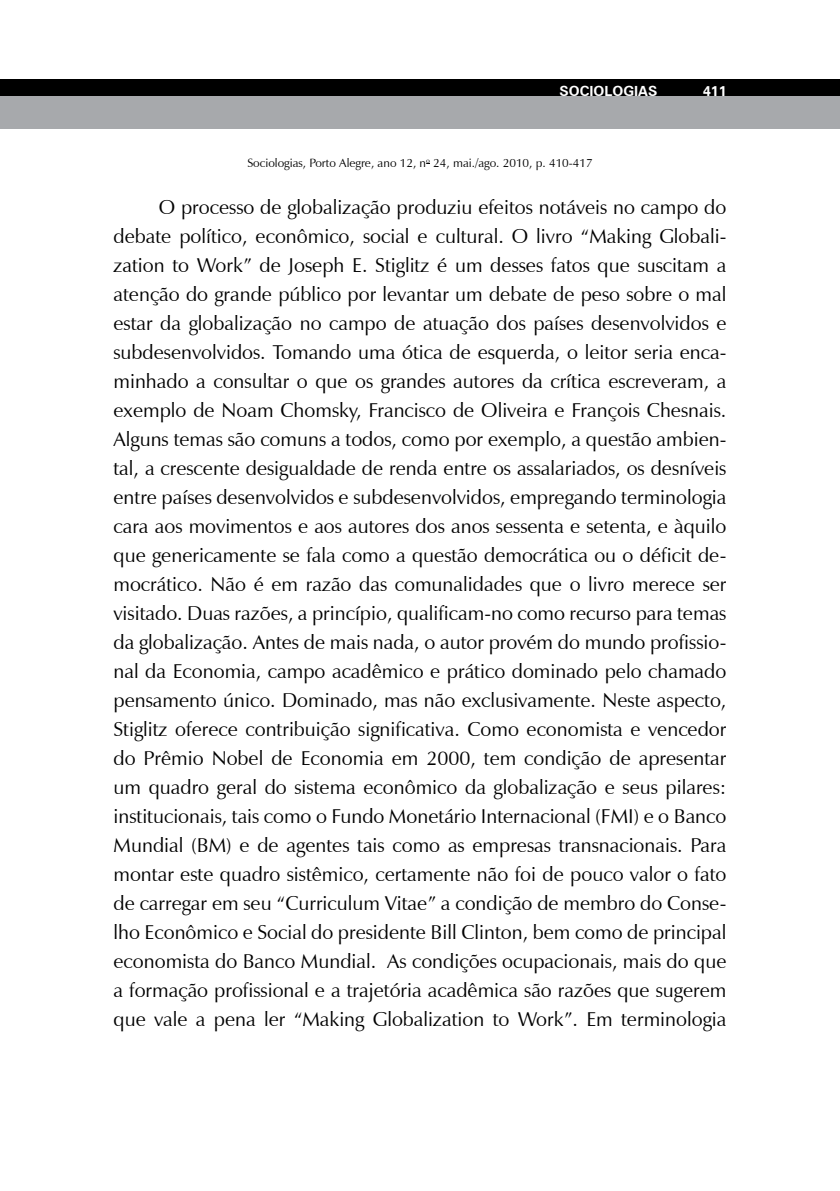
<style>
.page{position:relative;width:840px;height:1191px;background:#fff}
.page>*{position:absolute;margin:0;border:0;box-sizing:border-box;transform-origin:0 0}
.t1{font:20px/29px "Zapf Humanist 601 BT";color:#000;text-align:justify}
.t2{font:700 14px "Zurich BT";color:#fff}
.t3{font:12px "Zapf Humanist 601 BT";color:#000}
</style>
<div class="page">
<div style="left:0;top:79px;width:839px;height:20px;background:#000"></div>
<div style="left:0;top:97px;width:839px;height:32px;background:#a7a9ac"></div>
<p class="t2" style="left:559px;top:82px;width:99px">SOCIOLOGIAS</p>
<p class="t2" style="left:702px;top:82px;width:25px">411</p>
<p class="t3" style="left:247px;top:155px;width:346px">Sociologias, Porto Alegre, ano 12, n<sup>o</sup> 24, mai./ago. 2010, p. 410-417</p>
<p class="t1" style="left:113px;top:192px;width:614px;text-indent:45px">O processo de globalização produziu efeitos notáveis no campo do debate político, econômico, social e cultural. O livro “Making Globali&shy;zation to Work” de Joseph E. Stiglitz é um desses fatos que suscitam a atenção do grande público por levantar um debate de peso sobre o mal estar da globalização no campo de atuação dos países desenvolvidos e subdesenvolvidos. Tomando uma ótica de esquerda, o leitor seria enca&shy;minhado a consultar o que os grandes autores da crítica escreveram, a exemplo de Noam Chomsky, Francisco de Oliveira e François Chesnais.<br>Alguns temas são comuns a todos, como por exemplo, a questão ambien&shy;tal, a crescente desigualdade de renda entre os assalariados, os desníveis entre países desenvolvidos e subdesenvolvidos, empregando terminologia cara aos movimentos e aos autores dos anos sessenta e setenta, e àquilo que genericamente se fala como a questão democrática ou o déficit de&shy;mocrático. Não é em razão das comunalidades que o livro merece ser visitado. Duas razões, a princípio, qualificam-no como recurso para temas da globalização. Antes de mais nada, o autor provém do mundo profissio&shy;nal da Economia, campo acadêmico e prático dominado pelo chamado pensamento único. Dominado, mas não exclusivamente. Neste aspecto, Stiglitz oferece contribuição significativa. Como economista e vencedor do Prêmio Nobel de Economia em 2000, tem condição de apresentar um quadro geral do sistema econômico da globalização e seus pilares: institucionais, tais como o Fundo Monetário Internacional (FMI) e o Banco Mundial (BM) e de agentes tais como as empresas transnacionais. Para montar este quadro sistêmico, certamente não foi de pouco valor o fato de carregar em seu “Curriculum Vitae” a condição de membro do Conse&shy;lho Econômico e Social do presidente Bill Clinton, bem como de principal economista do Banco Mundial. As condições ocupacionais, mais do que a formação profissional e a trajetória acadêmica são razões que sugerem que vale a pena ler “Making Globalization to Work”. Em terminologia</p>
</div>
